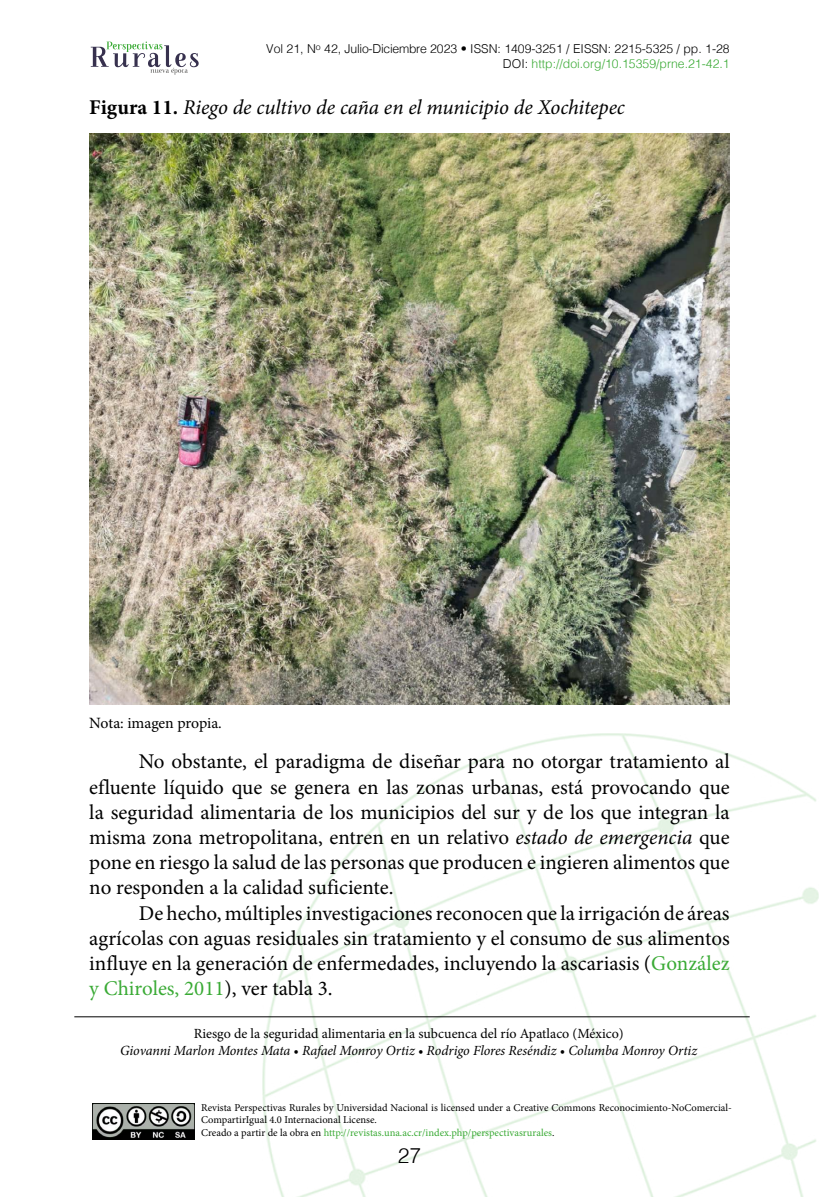
<style>
.page{position:relative;width:819px;height:1197px;background:#fff}
.page>*{position:absolute;margin:0;border:0;box-sizing:border-box;transform-origin:0 0}
.t1{font:21px/25.2px "Minion Pro";color:#000;text-align:justify}
.t2{font:italic 21px "Minion Pro";letter-spacing:-.005em;color:#000}
.t3{font:300 21px "Helvetica";color:#000}
.t4{font:15.75px "Minion Pro";letter-spacing:-.01em;color:#000}
.t5{font:italic 14px "Minion Pro";letter-spacing:-.01em;color:#000}
.t6{font:14px "Minion Pro";color:#000}
.t7{font:300 12.25px/14.7px "Helvetica";color:#000;text-align:right}
.t8{font:10.5px/12.6px "Minion Pro";color:#000}
.s1{color:#3aaa35}
.s2{font-weight:700;font-style:normal}
.s3{font-style:italic}
</style>
<div class="page">
<img style="left:263px;top:734px;width:556px;height:463px">
<svg style="left:91px;top:42px;width:108px;height:33px"></svg>
<img style="left:92px;top:1103px;width:103px;height:36px">
<hr style="left:74px;top:1017px;width:676px;height:1px;background:#000">
<img style="left:89px;top:134px;width:641px;height:570px">
<p class="t7" style="left:266px;top:41px;width:465px">Vol 21, N<sup>o</sup> 42, Julio-Diciembre 2023 • ISSN: 1409-3251 / EISSN: 2215-5325 / pp. 1-28<br>DOI: <span class="s1">http://doi.org/10.15359/prne.21-42.1</span></p>
<p class="t2" style="left:89px;top:93px;width:537px"><span class="s2">Figura 11.</span> Riego de cultivo de caña en el municipio de Xochitepec</p>
<p class="t4" style="left:89px;top:713px;width:134px">Nota: imagen propia.</p>
<p class="t1" style="left:89px;top:749px;width:642px;text-indent:50px">No obstante, el paradigma de diseñar para no otorgar tratamiento al efluente líquido que se genera en las zonas urbanas, está provocando que la seguridad alimentaria de los municipios del sur y de los que integran la misma zona metropolitana, entren en un relativo <span class="s3">estado de emergencia</span> que pone en riesgo la salud de las personas que producen e ingieren alimentos que no responden a la calidad suficiente.</p>
<p class="t1" style="left:89px;top:900px;width:642px;text-indent:50px">De hecho, múltiples investigaciones reconocen que la irrigación de áreas agrícolas con aguas residuales sin tratamiento y el consumo de sus alimentos influye en la generación de enfermedades, incluyendo la ascariasis (<span class="s1">González y Chiroles, 2011</span>), ver tabla 3.</p>
<p class="t6" style="left:194px;top:1024px;width:432px">Riesgo de la seguridad alimentaria en la subcuenca del río Apatlaco (México)</p>
<p class="t5" style="left:120px;top:1041px;width:579px">Giovanni Marlon Montes Mata • Rafael Monroy Ortiz • Rodrigo Flores Reséndiz • Columba Monroy Ortiz</p>
<p class="t8" style="left:201px;top:1101px;width:532px">Revista Perspectivas Rurales by Universidad Nacional is licensed under a Creative Commons Reconocimiento-NoComercial-<br>CompartirIgual 4.0 Internacional License.<br>Creado a partir de la obra en <span class="s1">http://revistas.una.ac.cr/index.php/perspectivasrurales</span>.</p>
<p class="t3" style="left:398px;top:1138px;width:25px">27</p>
</div>
